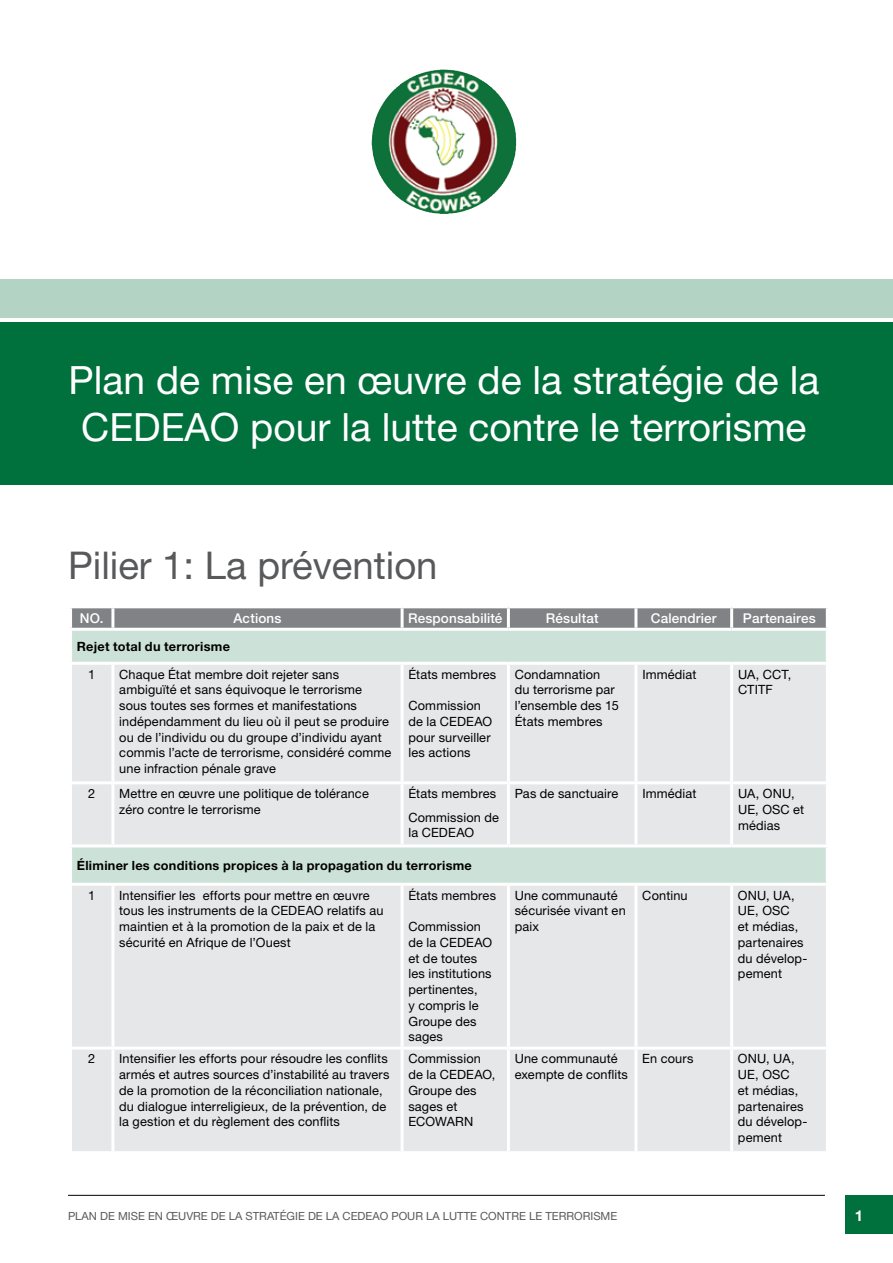
<style>
.page{position:relative;width:893px;height:1263px;background:#fff}
.page>*{position:absolute;margin:0;border:0;box-sizing:border-box;transform-origin:0 0}
.t1{font:39px/46.5px "Helvetica Neue LT Std";color:#fff;text-align:center}
.t2{font:38.25px "Helvetica Neue LT Std";color:#58595b}
.t3{font:700 15px "Helvetica Neue LT Std";color:#fff}
.t4{font:500 13.5px "Helvetica Neue LT Std";letter-spacing:.01em;color:#fff}
.t5{font:12.75px/15.8px "Helvetica Neue LT Std";letter-spacing:.015em;color:#000}
.t6{font:700 12.75px "Helvetica Neue LT Std";letter-spacing:.02em;color:#000}
.t7{font:11.25px "Helvetica Neue LT Std";color:#58595b}
</style>
<div class="page">
<div style="left:845px;top:1195px;width:48px;height:38px;background:#00703c"></div>
<hr style="left:68px;top:1195px;width:757px;height:1px;background:#000">
<img style="left:371px;top:70px;width:69px;height:116px">
<div style="left:0;top:322px;width:893px;height:163px;background:#00703c"></div>
<div style="left:0;top:280px;width:893px;height:38px;background:#b3d4c4"></div>
<svg style="left:72px;top:608px;width:754px;height:20px;background:#848688"></svg>
<div style="left:72px;top:631px;width:754px;height:31px;background:#cce2d8"></div>
<svg style="left:72px;top:665px;width:754px;height:486px;background:#e4e6e6"></svg>
<hr style="left:111px;top:608px;width:3px;height:20px;background:#fff">
<hr style="left:401px;top:608px;width:3px;height:20px;background:#fff">
<hr style="left:507px;top:608px;width:3px;height:20px;background:#fff">
<hr style="left:634px;top:608px;width:3px;height:20px;background:#fff">
<hr style="left:730px;top:608px;width:3px;height:20px;background:#fff">
<hr style="left:111px;top:665px;width:3px;height:116px;background:#fff">
<hr style="left:401px;top:665px;width:3px;height:116px;background:#fff">
<hr style="left:507px;top:665px;width:3px;height:116px;background:#fff">
<hr style="left:634px;top:665px;width:3px;height:116px;background:#fff">
<hr style="left:730px;top:665px;width:3px;height:116px;background:#fff">
<hr style="left:69px;top:781px;width:44px;height:3px;background:#fff">
<hr style="left:113px;top:781px;width:289px;height:3px;background:#fff">
<hr style="left:111px;top:784px;width:3px;height:60px;background:#fff">
<hr style="left:402px;top:781px;width:106px;height:3px;background:#fff">
<hr style="left:401px;top:784px;width:3px;height:60px;background:#fff">
<hr style="left:508px;top:781px;width:128px;height:3px;background:#fff">
<hr style="left:507px;top:784px;width:3px;height:60px;background:#fff">
<hr style="left:636px;top:781px;width:96px;height:3px;background:#fff">
<hr style="left:634px;top:784px;width:3px;height:60px;background:#fff">
<hr style="left:732px;top:781px;width:97px;height:3px;background:#fff">
<hr style="left:730px;top:784px;width:3px;height:60px;background:#fff">
<hr style="left:69px;top:844px;width:44px;height:3px;background:#fff">
<hr style="left:113px;top:844px;width:289px;height:3px;background:#fff">
<hr style="left:402px;top:844px;width:106px;height:3px;background:#fff">
<hr style="left:508px;top:844px;width:128px;height:3px;background:#fff">
<hr style="left:636px;top:844px;width:96px;height:3px;background:#fff">
<hr style="left:732px;top:844px;width:97px;height:3px;background:#fff">
<hr style="left:69px;top:883px;width:44px;height:3px;background:#fff">
<hr style="left:113px;top:883px;width:289px;height:3px;background:#fff">
<hr style="left:111px;top:886px;width:3px;height:160px;background:#fff">
<hr style="left:402px;top:883px;width:106px;height:3px;background:#fff">
<hr style="left:401px;top:886px;width:3px;height:160px;background:#fff">
<hr style="left:508px;top:883px;width:128px;height:3px;background:#fff">
<hr style="left:507px;top:886px;width:3px;height:160px;background:#fff">
<hr style="left:636px;top:883px;width:96px;height:3px;background:#fff">
<hr style="left:634px;top:886px;width:3px;height:160px;background:#fff">
<hr style="left:732px;top:883px;width:97px;height:3px;background:#fff">
<hr style="left:730px;top:886px;width:3px;height:160px;background:#fff">
<hr style="left:69px;top:1046px;width:44px;height:3px;background:#fff">
<hr style="left:113px;top:1046px;width:289px;height:3px;background:#fff">
<hr style="left:111px;top:1049px;width:3px;height:102px;background:#fff">
<hr style="left:402px;top:1046px;width:106px;height:3px;background:#fff">
<hr style="left:401px;top:1049px;width:3px;height:102px;background:#fff">
<hr style="left:508px;top:1046px;width:128px;height:3px;background:#fff">
<hr style="left:507px;top:1049px;width:3px;height:102px;background:#fff">
<hr style="left:636px;top:1046px;width:96px;height:3px;background:#fff">
<hr style="left:634px;top:1049px;width:3px;height:102px;background:#fff">
<hr style="left:732px;top:1046px;width:97px;height:3px;background:#fff">
<hr style="left:730px;top:1049px;width:3px;height:102px;background:#fff">
<h1 class="t1" style="left:69px;top:356px;width:752px">Plan de mise en œuvre de la stratégie de la cedeao pour la lutte contre le terrorisme</h1>
<h2 class="t2" style="left:68px;top:542px;width:371px">Pilier 1: La prévention</h2>
<p class="t4" style="left:80px;top:610px;width:25px">NO.</p>
<p class="t4" style="left:234px;top:610px;width:49px">Actions</p>
<p class="t4" style="left:408px;top:610px;width:96px">Responsabilité</p>
<p class="t4" style="left:546px;top:610px;width:54px">Résultat</p>
<p class="t4" style="left:651px;top:610px;width:67px">Calendrier</p>
<p class="t4" style="left:743px;top:610px;width:74px">Partenaires</p>
<p class="t6" style="left:77px;top:639px;width:155px">Rejet total du terrorisme</p>
<p class="t5" style="left:88px;top:666px;width:9px">1</p>
<p class="t5" style="left:119px;top:666px;width:274px">Chaque État membre doit rejeter sans ambiguïté et sans équivoque le terrorisme sous toutes ses formes et manifestations indépendamment du lieu où il peut se produire ou de l’individu ou du groupe d’individu ayant commis l’acte de terrorisme, considéré comme une infraction pénale grave</p>
<p class="t5" style="left:408px;top:666px;width:89px">États membres</p>
<p class="t5" style="left:515px;top:666px;width:105px">Condamnation<br>du terrorisme par l’ensemble des 15<br>États membres</p>
<p class="t5" style="left:642px;top:666px;width:56px">I mmédiat</p>
<p class="t5" style="left:738px;top:666px;width:35px">UA , CCT</p>
<p class="t5" style="left:788px;top:666px;width:5px">,</p>
<p class="t5" style="left:738px;top:682px;width:8px">CTIT</p>
<p class="t5" style="left:766px;top:682px;width:9px">F</p>
<p class="t5" style="left:408px;top:698px;width:84px">Commission de la CEDEAO<br>pour surveiller les actions</p>
<p class="t5" style="left:88px;top:786px;width:9px">2</p>
<p class="t5" style="left:119px;top:786px;width:251px">Mettre en œuvre une politique de tolérance zéro contre le terrorisme</p>
<p class="t5" style="left:408px;top:782px;width:92px;line-height:23.2px">États membres<br>Commission de</p>
<p class="t5" style="left:408px;top:825px;width:23px">la CEDEAO</p>
<p class="t6" style="left:77px;top:858px;width:397px">Éliminer les conditions propices à la propagation du terrorisme</p>
<p class="t5" style="left:88px;top:887px;width:9px">1</p>
<p class="t5" style="left:119px;top:887px;width:252px">I ntensifier les efforts pour mettre en œuvre tous les instruments de la CEDEAO</p>
<p class="t5" style="left:408px;top:887px;width:89px">États membres</p>
<p class="t5" style="left:408px;top:918px;width:85px">Commission de la CEDEAO<br>et de toutes les institutions pertinentes,<br>y compris le<br>Groupe des sages</p>
<p class="t5" style="left:119px;top:903px;width:266px;text-indent:208px">relatifs au maintien et à la promotion de la paix et de la sécurité en Afrique de l’Ouest</p>
<p class="t5" style="left:88px;top:1051px;width:9px">2</p>
<p class="t5" style="left:119px;top:1051px;width:272px">I ntensifier les efforts pour résoudre les conflits armés et autres sources d’instabilité au travers de la promotion de la réconciliation nationale, du dialogue interreligieux, de la prévention, de la gestion et du règlement des conflits</p>
<p class="t5" style="left:408px;top:1051px;width:74px">Commission de la CEDEAO</p>
<p class="t5" style="left:492px;top:1066px;width:5px">,</p>
<p class="t5" style="left:408px;top:1082px;width:70px">Groupe des sages et<br>ECO</p>
<p class="t5" style="left:435px;top:1114px;width:22px">WARN</p>
<p class="t5" style="left:515px;top:786px;width:105px">Pas de sanctuaire</p>
<p class="t5" style="left:642px;top:786px;width:56px">I mmédiat</p>
<p class="t5" style="left:738px;top:786px;width:35px">UA , ONU</p>
<p class="t5" style="left:791px;top:786px;width:5px">,</p>
<p class="t5" style="left:738px;top:801px;width:35px">UE , OSC</p>
<p class="t5" style="left:793px;top:801px;width:13px">et</p>
<p class="t5" style="left:738px;top:817px;width:44px">médias</p>
<p class="t5" style="left:515px;top:887px;width:113px">Une communauté sécurisée vivant en paix</p>
<p class="t5" style="left:642px;top:887px;width:47px">Continu</p>
<p class="t5" style="left:738px;top:887px;width:10px">ONU</p>
<p class="t5" style="left:738px;top:887px;width:71px;text-indent:28px">, UA ,<br>UE , OSC<br>et médias, partenaires du dévelop&shy;pement</p>
<p class="t5" style="left:515px;top:1051px;width:115px">Une communauté exempte de conflits</p>
<p class="t5" style="left:642px;top:1051px;width:53px">En cours</p>
<p class="t5" style="left:738px;top:1051px;width:10px">ONU</p>
<p class="t5" style="left:738px;top:1051px;width:71px;text-indent:28px">, UA ,<br>UE , OSC<br>et médias, partenaires du dévelop&shy;pement</p>
<p class="t7" style="left:68px;top:1210px;width:551px">Plan de mise en œuvre de la stratégie de la cedeao pour la lutte contre le terrorisme</p>
<p class="t3" style="left:855px;top:1206px;width:10px">1</p>
</div>
